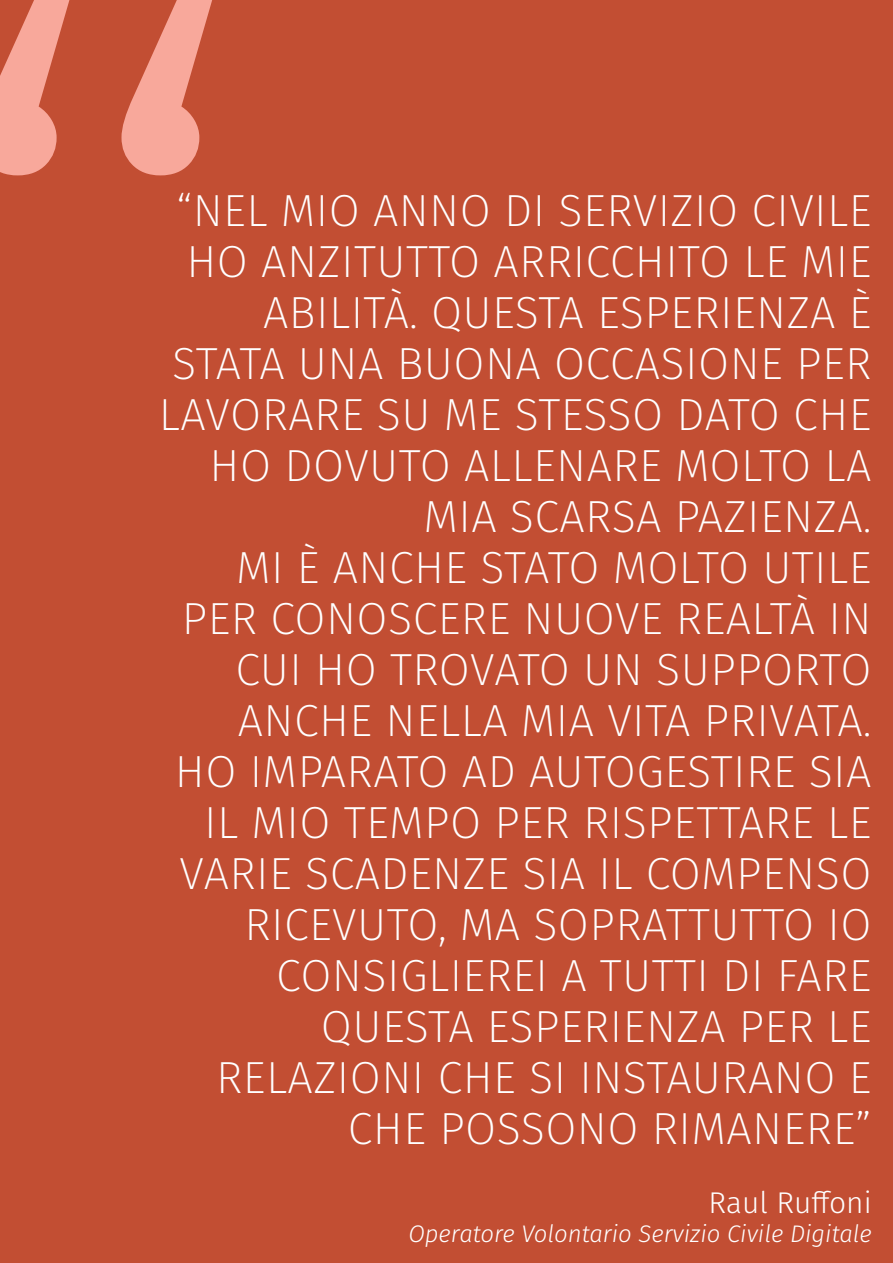
<style>
.page{position:relative;width:893px;height:1263px;background:#c24e33}
.page>*{position:absolute;margin:0;border:0;box-sizing:border-box;transform-origin:0 0}
.t1{font:200 45px/51px "Fira Sans";letter-spacing:.01em;color:#fff;text-align:right}
.t2{font:300 30px "Fira Sans";color:#fff}
.t3{font:italic 300 24px "Fira Sans";color:#fff}
</style>
<div class="page">
<svg style="left:0;top:0;width:212px;height:175px"></svg>
<p class="t1" style="left:159px;top:185px;width:714px">“NEL MIO ANNO DI SERVIZIO CIVILE<br>HO ANZITUTTO ARRICCHITO LE MIE<br>ABILITÀ. QUESTA ESPERIENZA È<br>STATA UNA BUONA OCCASIONE PER<br>LAVORARE SU ME STESSO DATO CHE<br>HO DOVUTO ALLENARE MOLTO LA<br>MIA SCARSA PAZIENZA.<br>MI È ANCHE STATO MOLTO UTILE<br>PER CONOSCERE NUOVE REALTÀ IN<br>CUI HO TROVATO UN SUPPORTO<br>ANCHE NELLA MIA VITA PRIVATA.<br>HO IMPARATO AD AUTOGESTIRE SIA<br>IL MIO TEMPO PER RISPETTARE LE<br>VARIE SCADENZE SIA IL COMPENSO<br>RICEVUTO, MA SOPRATTUTTO IO<br>CONSIGLIEREI A TUTTI DI FARE<br>QUESTA ESPERIENZA PER LE<br>RELAZIONI CHE SI INSTAURANO E<br>CHE POSSONO RIMANERE”</p>
<p class="t2" style="left:709px;top:1181px;width:165px">Raul Ruffoni</p>
<p class="t3" style="left:408px;top:1216px;width:465px">Operatore Volontario Servizio Civile Digitale</p>
</div>
